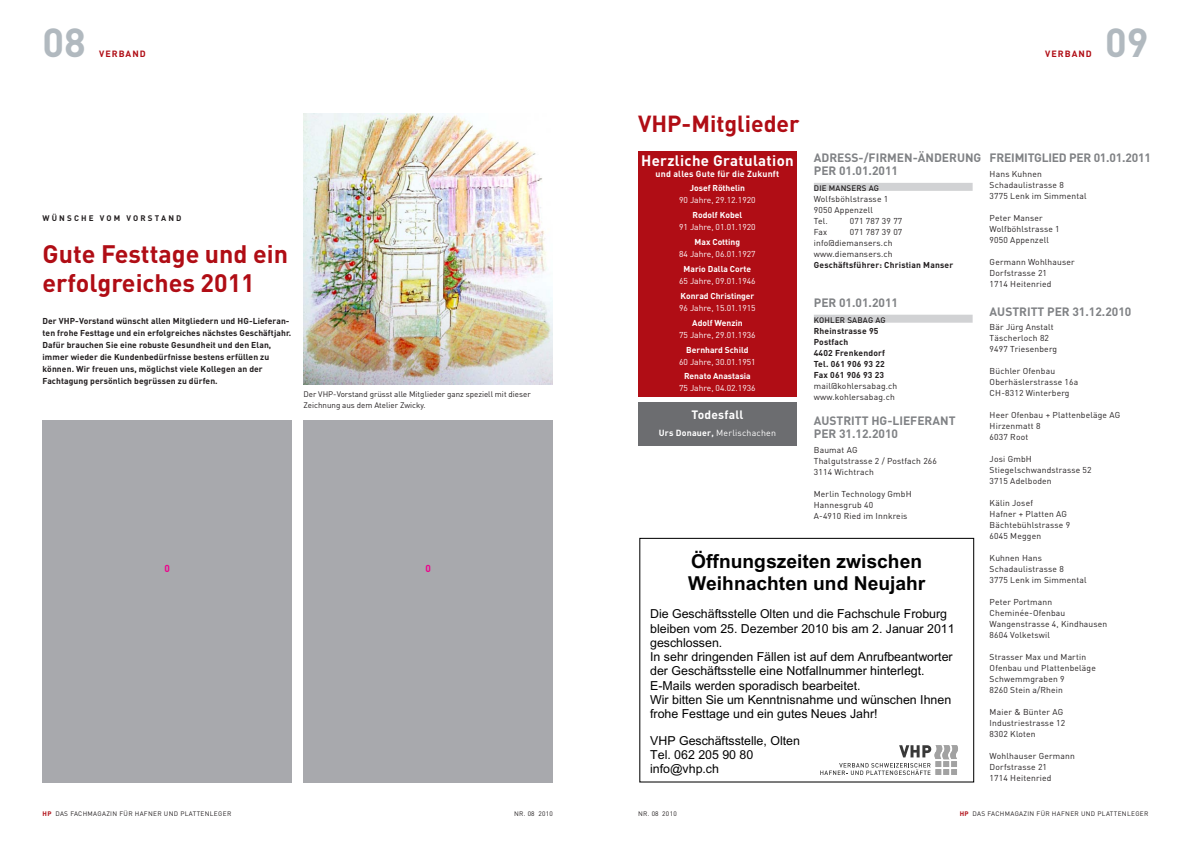
<style>
.page{position:relative;width:1191px;height:842px;background:#fff}
.page>*{position:absolute;margin:0;border:0;box-sizing:border-box;transform-origin:0 0}
.t1{font:700 40px "DIN";color:#b1b9bf}
.t2{font:700 25px/29px "DIN";color:#b00d15}
.t3{font:700 23px "DIN";color:#b00d15}
.t4{font:700 19.2px/22.2px "Arial";color:#020202}
.t5{font:700 15px "DIN";letter-spacing:.02em;color:#fff}
.t6{font:12.4px/14.2px "Arial";color:#020202}
.t7{font:700 12px/13px "DIN";color:#808285}
.t8{font:700 12px "DIN";letter-spacing:.02em;color:#fff}
.t9{font:700 10px "DIN";color:#ed028c}
.t10{font:700 9px "DIN";letter-spacing:.11em;color:#b00d15}
.t11{font:700 8.8px "DIN";letter-spacing:.02em;color:#fff}
.t12{font:8.8px "DIN";letter-spacing:.02em;color:#fff}
.t13{font:8.5px/11px "DIN";letter-spacing:.02em;color:#231f20}
.t14{font:700 8.5px/12px "DIN";letter-spacing:.01em;color:#231f20}
.t15{font:8.5px "DIN";color:#fff}
.t16{font:700 8.5px "DIN";color:#fff}
.t17{font:8px/11px "DIN";color:#231f20}
.t18{font:500 8px "DIN";letter-spacing:.02em;color:#231f20}
.t19{font:700 8px "DIN";letter-spacing:.27em;color:#231f20}
.t20{font:6.5px "DIN";letter-spacing:.05em;color:#231f20}
.s1{font-weight:700;color:#b00d15}
.s2{font-weight:700}
</style>
<div class="page">
<div style="left:43px;top:420px;width:249px;height:362px;background:#a8a9ad"></div>
<div style="left:303px;top:420px;width:250px;height:362px;background:#a8a9ad"></div>
<img style="left:303px;top:113px;width:250px;height:271px">
<div style="left:638px;top:152px;width:159px;height:245px;background:#b00d15"></div>
<div style="left:814px;top:183px;width:158px;height:8px;background:#d1d2d4"></div>
<div style="left:814px;top:315px;width:158px;height:8px;background:#d1d2d4"></div>
<div style="left:638px;top:402px;width:159px;height:43px;background:#6c6d70"></div>
<div style="left:639px;top:538px;width:335px;height:244px;border:1px solid #020202"></div>
<svg style="left:820px;top:745px;width:138px;height:30px"></svg>
<h1 class="t1" style="left:43px;top:20px;width:45px">08</h1>
<p class="t10" style="left:99px;top:48px;width:48px">VERBAND</p>
<p class="t19" style="left:43px;top:214px;width:140px">WÜNSCHE VOM VORSTAND</p>
<h2 class="t2" style="left:43px;top:240px;width:247px">Gute Festtage und ein erfolgreiches 2011</h2>
<p class="t14" style="left:43px;top:315px;width:250px">Der VHP-Vorstand wünscht allen Mitgliedern und HG-Lieferan&shy;ten frohe Festtage und ein erfolgreiches nächstes Geschäftjahr.<br>Dafür brauchen Sie eine robuste Gesundheit und den Elan, immer wieder die Kundenbedürfnisse bestens erfüllen zu können. Wir freuen uns, möglichst viele Kollegen an der Fachtagung persönlich begrüssen zu dürfen.</p>
<p class="t17" style="left:303px;top:389px;width:229px">Der VHP-Vorstand grüsst alle Mitglieder ganz speziell mit dieser<br>Zeichnung aus dem Atelier Zwicky.</p>
<p class="t9" style="left:165px;top:563px;width:7px">0</p>
<p class="t9" style="left:425px;top:563px;width:7px">0</p>
<p class="t20" style="left:43px;top:810px;width:190px"><span class="s1">HP</span> DAS FACHMAGAZIN FÜR HAFNER UND PLATTENLEGER</p>
<p class="t20" style="left:514px;top:810px;width:40px">NR. 08 2010</p>
<p class="t10" style="left:1045px;top:48px;width:48px">VERBAND</p>
<h1 class="t1" style="left:1105px;top:20px;width:45px">09</h1>
<h3 class="t3" style="left:638px;top:110px;width:163px">VHP-Mitglieder</h3>
<h3 class="t5" style="left:641px;top:152px;width:154px">Herzliche Gratulation</h3>
<p class="t11" style="left:655px;top:168px;width:125px">und alles Gute für die Zukunft</p>
<p class="t16" style="left:690px;top:184px;width:57px">Josef Röthelin</p>
<p class="t15" style="left:679px;top:196px;width:78px">90 Jahre, 29.12.1920</p>
<p class="t16" style="left:692px;top:210px;width:51px">Rodolf Kobel</p>
<p class="t15" style="left:679px;top:222px;width:78px">91 Jahre, 01.01.1920</p>
<p class="t16" style="left:694px;top:237px;width:47px">Max Cotting</p>
<p class="t15" style="left:679px;top:249px;width:78px">84 Jahre, 06.01.1927</p>
<p class="t16" style="left:683px;top:264px;width:69px">Mario Dalla Corte</p>
<p class="t15" style="left:679px;top:276px;width:78px">65 Jahre, 09.01.1946</p>
<p class="t16" style="left:680px;top:291px;width:76px">Konrad Christinger</p>
<p class="t15" style="left:679px;top:303px;width:78px">96 Jahre, 15.01.1915</p>
<p class="t16" style="left:692px;top:318px;width:52px">Adolf Wenzin</p>
<p class="t15" style="left:679px;top:330px;width:78px">75 Jahre, 29.01.1936</p>
<p class="t16" style="left:686px;top:345px;width:64px">Bernhard Schild</p>
<p class="t15" style="left:679px;top:357px;width:78px">60 Jahre, 30.01.1951</p>
<p class="t16" style="left:684px;top:371px;width:68px">Renato Anastasia</p>
<p class="t15" style="left:679px;top:383px;width:78px">75 Jahre, 04.02.1936</p>
<h3 class="t8" style="left:691px;top:408px;width:54px">Todesfall</h3>
<p class="t12" style="left:659px;top:427px;width:119px"><span class="s2">Urs Donauer,</span> Merlischachen</p>
<h3 class="t7" style="left:814px;top:152px;width:169px">ADRESS-/FIRMEN -ÄNDERUNG<br>PER 01.01.2011</h3>
<p class="t18" style="left:814px;top:183px;width:67px">DIE MANSERS AG</p>
<p class="t13" style="left:814px;top:193px;width:76px">Wolfsböhlstrasse 1<br>9050 Appenzell<br>Tel.</p>
<p class="t13" style="left:850px;top:215px;width:54px">071 787 39 77</p>
<p class="t13" style="left:814px;top:226px;width:90px;text-indent:36px">071 787 39 07 info@diemansers.ch www.diemansers.ch</p>
<p class="t14" style="left:814px;top:259px;width:141px">Geschäftsführer: Christian Manser</p>
<h3 class="t7" style="left:814px;top:296px;width:86px">PER 01.01.2011</h3>
<p class="t18" style="left:814px;top:315px;width:73px">KOHLER SABAG AG</p>
<p class="t14" style="left:814px;top:325px;width:73px;line-height:11px">Rheinstrasse 95<br>Postfach<br>4402 Frenkendorf<br>Tel. 061 906 93 22<br>Fax 061 906 93 23</p>
<p class="t13" style="left:814px;top:380px;width:85px">mail@kohlersabag.ch www.kohlersabag.ch</p>
<p class="t13" style="left:814px;top:226px;width:15px">Fax</p>
<h3 class="t7" style="left:814px;top:415px;width:143px">AUSTRITT HG-LIEFERANT<br>PER 31.12.2010</h3>
<p class="t13" style="left:814px;top:444px;width:125px">Baumat AG<br>Thalgutstrasse 2 / Postfach 266<br>3114 Wichtrach</p>
<p class="t13" style="left:814px;top:488px;width:99px">Merlin Technology GmbH<br>Hannesgrub 40<br>A-4910 Ried im Innkreis</p>
<h3 class="t4" style="left:688px;top:552px;width:239px">Öffnungszeiten zwischen<br>Weihnachten und Neujahr</h3>
<p class="t6" style="left:650px;top:608px;width:306px">Die Geschäftsstelle Olten und die Fachschule Froburg bleiben vom 25. Dezember 2010 bis am 2. Januar 2011 geschlossen.<br>In sehr dringenden Fällen ist auf dem Anrufbeantworter der Geschäftsstelle eine Notfallnummer hinterlegt.<br>E-Mails werden sporadisch bearbeitet.<br>Wir bitten Sie um Kenntnisnahme und wünschen Ihnen frohe Festtage und ein gutes Neues Jahr!</p>
<h3 class="t6" style="left:650px;top:734px;width:151px">VHP Geschäftsstelle, Olten<br>Tel. 062 205 90 80 info@vhp.ch</h3>
<h3 class="t7" style="left:989px;top:152px;width:163px">FREIMITGLIED PER 01.01.2011</h3>
<p class="t13" style="left:989px;top:168px;width:98px">Hans Kuhnen<br>Schadaulistrasse 8<br>3775 Lenk im Simmental</p>
<p class="t13" style="left:989px;top:212px;width:72px">Peter Manser<br>Wolfböhlstrasse 1<br>9050 Appenzell</p>
<p class="t13" style="left:989px;top:256px;width:87px">Germann Wohlhauser<br>Dorfstrasse 21<br>1714 Heitenried</p>
<h3 class="t7" style="left:989px;top:305px;width:143px">AUSTRITT PER 31.12.2010</h3>
<p class="t13" style="left:989px;top:322px;width:69px">Bär Jürg Anstalt<br>Täscherloch 82<br>9497 Triesenberg</p>
<p class="t13" style="left:989px;top:366px;width:90px">Büchler Ofenbau<br>Oberhäslerstrasse 16a<br>CH-8312 Winterberg</p>
<p class="t13" style="left:989px;top:410px;width:132px">Heer Ofenbau + Plattenbeläge AG<br>Hirzenmatt 8<br>6037 Root</p>
<p class="t13" style="left:989px;top:454px;width:104px">Josi GmbH<br>Stiegelschwandstrasse 52<br>3715 Adelboden</p>
<p class="t13" style="left:989px;top:498px;width:82px">Kälin Josef<br>Hafner + Platten AG<br>Bächtebühlstrasse 9<br>6045 Meggen</p>
<p class="t13" style="left:989px;top:553px;width:98px">Kuhnen Hans<br>Schadaulistrasse 8<br>3775 Lenk im Simmental</p>
<p class="t13" style="left:989px;top:597px;width:119px">Peter Portmann<br>Cheminée-Ofenbau<br>Wangenstrasse 4, Kindhausen<br>8604 Volketswil</p>
<p class="t13" style="left:989px;top:652px;width:108px">Strasser Max und Martin<br>Ofenbau und Plattenbeläge<br>Schwemmgraben 9<br>8260 Stein a/Rhein</p>
<p class="t13" style="left:989px;top:707px;width:77px">Maier &amp; Bünter AG<br>Industriestrasse 12<br>8302 Kloten</p>
<p class="t13" style="left:989px;top:751px;width:87px">Wohlhauser Germann<br>Dorfstrasse 21<br>1714 Heitenried</p>
<p class="t20" style="left:638px;top:810px;width:40px">NR. 08 2010</p>
<p class="t20" style="left:959px;top:810px;width:190px"><span class="s1">HP</span> DAS FACHMAGAZIN FÜR HAFNER UND PLATTENLEGER</p>
</div>
